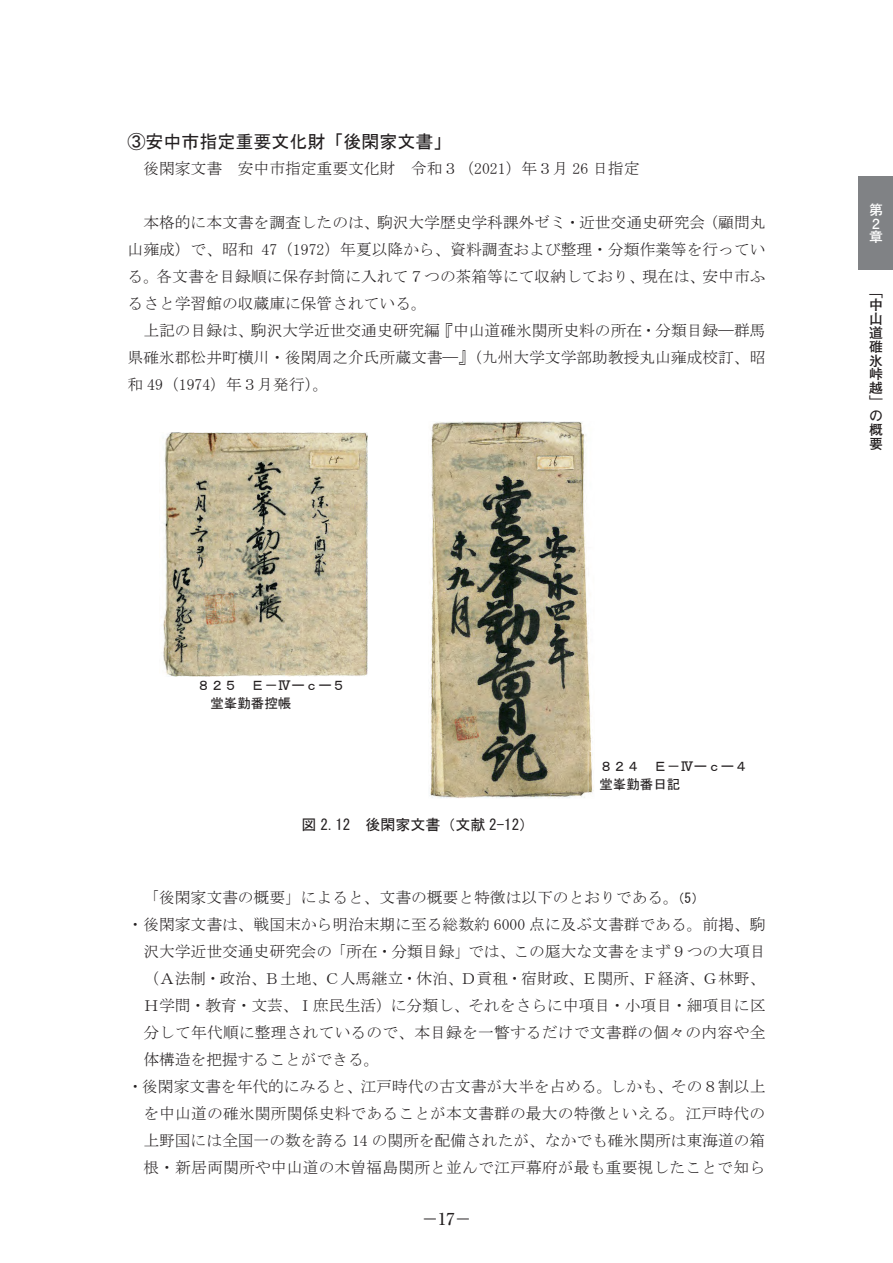
<style>
.page{position:relative;width:893px;height:1263px;background:#fff}
.page>*{position:absolute;margin:0;border:0;box-sizing:border-box;transform-origin:0 0}
.t1{font:18px "MS Gothic";color:#231f20}
.t2{font:700 16.5px "Futo Min A101 Pr 5";color:#231f20}
.t3{font:15.75px/27px "MS Mincho";color:#231f20;text-align:justify}
.t4{font:15px "MS Gothic";color:#231f20}
.t5{font:700 13.8px/13.8px "Futo Go B101 Pr 6";color:#231f20;text-align:justify}
.t6{font:700 13.8px/13.8px "Futo Go B101 Pr 6";color:#fff}
.t7{font:13.5px/18px "MS Gothic";color:#231f20}
.s1{font-family:"MS Gothic";font-size:13.5px}
.s2{font-family:"Ryumin Pr 6 N";font-weight:500}
</style>
<div class="page">
<img style="left:163px;top:433px;width:205px;height:244px">
<img style="left:429px;top:421px;width:162px;height:377px">
<img style="left:588px;top:751px;width:6px;height:47px">
<div style="left:859px;top:176px;width:34px;height:94px;background:#808285"></div>
<p class="t1" style="left:128px;top:132px;width:326px">③安中市指定重要文化財「後閑家文書」</p>
<p class="t3" style="left:143px;top:155px;width:498px">後閑家文書 安中市指定重要文化財 令和３（2021）年３月 26 日指定</p>
<p class="t3" style="left:128px;top:209px;width:639px;text-indent:16px">本格的に本文書を調査したのは、駒沢大学歴史学科課外ゼミ・近世交通史研究会（顧問丸山雍成）で、昭和 47（1972）年夏以降から、資料調査および整理・分類作業等を行っている。各文書を目録順に保存封筒に入れて７つの茶箱等にて収納しており、現在は、安中市ふるさと学習館の収蔵庫に保管されている。</p>
<p class="t3" style="left:128px;top:317px;width:639px;text-indent:16px">上記の目録は、駒沢大学近世交通史研究編『中山道碓氷関所史料の所在・分類目録―群馬県碓氷郡松井町横川・後閑周之介氏所蔵文書―』(九州大学文学部助教授丸山雍成校訂、昭和 49（1974）年３月発行）。</p>
<p class="t7" style="left:210px;top:676px;width:136px;text-indent:-14px">８２５ Ｅ－Ⅳーｃー５堂峯勤番控帳</p>
<p class="t4" style="left:302px;top:817px;width:234px">図 2.12 後閑家文書（文献 2-12）</p>
<p class="t7" style="left:599px;top:757px;width:150px">８２４ Ｅ－Ⅳーｃー４堂峯勤番日記</p>
<p class="t3" style="left:143px;top:884px;width:563px">「後閑家文書の概要」によると、文書の概要と特徴は以下のとおりである。<span class="s1">（5）</span></p>
<p class="t3" style="left:128px;top:911px;width:639px">・後閑家文書は、戦国末から明治末期に至る総数約 6000 点に及ぶ文書群である。前掲、駒</p>
<p class="t3" style="left:143px;top:938px;width:624px">沢大学近世交通史研究会の「所在・分類目録」では、この厖大な文書をまず９つの大項目</p>
<p class="t3" style="left:143px;top:965px;width:624px">（Ａ法制・政治、Ｂ土地、Ｃ人馬継立・休泊、Ｄ貢租・宿財政、Ｅ関所、Ｆ経済、Ｇ林野、</p>
<p class="t3" style="left:143px;top:992px;width:624px">Ｈ学問・教育・文芸、Ｉ庶民生活）に分類し、それをさらに中項目・小項目・細項目に区</p>
<p class="t3" style="left:143px;top:1019px;width:623px">分して年代順に整理されているので、本目録を一瞥するだけで文書群の個々の内容や全</p>
<p class="t3" style="left:143px;top:1046px;width:238px">体構造を把握することができる。</p>
<p class="t3" style="left:128px;top:1073px;width:639px">・後閑家文書を年代的にみると、江戸時代の古文書が大半を占める。しかも、その８割以上</p>
<p class="t3" style="left:143px;top:1100px;width:623px">を中山道の碓氷関所関係史料であることが本文書群の最大の特徴といえる。江戸時代の</p>
<p class="t3" style="left:143px;top:1127px;width:623px">上野国には全国一の数を誇る 14 の関所を配備されたが、なかでも碓氷関所は東海道の箱</p>
<p class="t3" style="left:143px;top:1154px;width:623px">根・新居両関所や中山道の木曽福島関所と並んで江戸幕府が最も重要視したことで知ら</p>
<p class="t3" style="left:431px;top:1197px;width:33px">-17-</p>
<p class="t2" style="left:422px;top:1205px;width:51px">−<span class="s2">17</span>−</p>
<p class="t6" style="left:869px;top:202px;width:15px">第<br>2章</p>
<p class="t5" style="left:869px;top:284px;width:15px">「中山道碓氷峠越」の概要</p>
</div>
